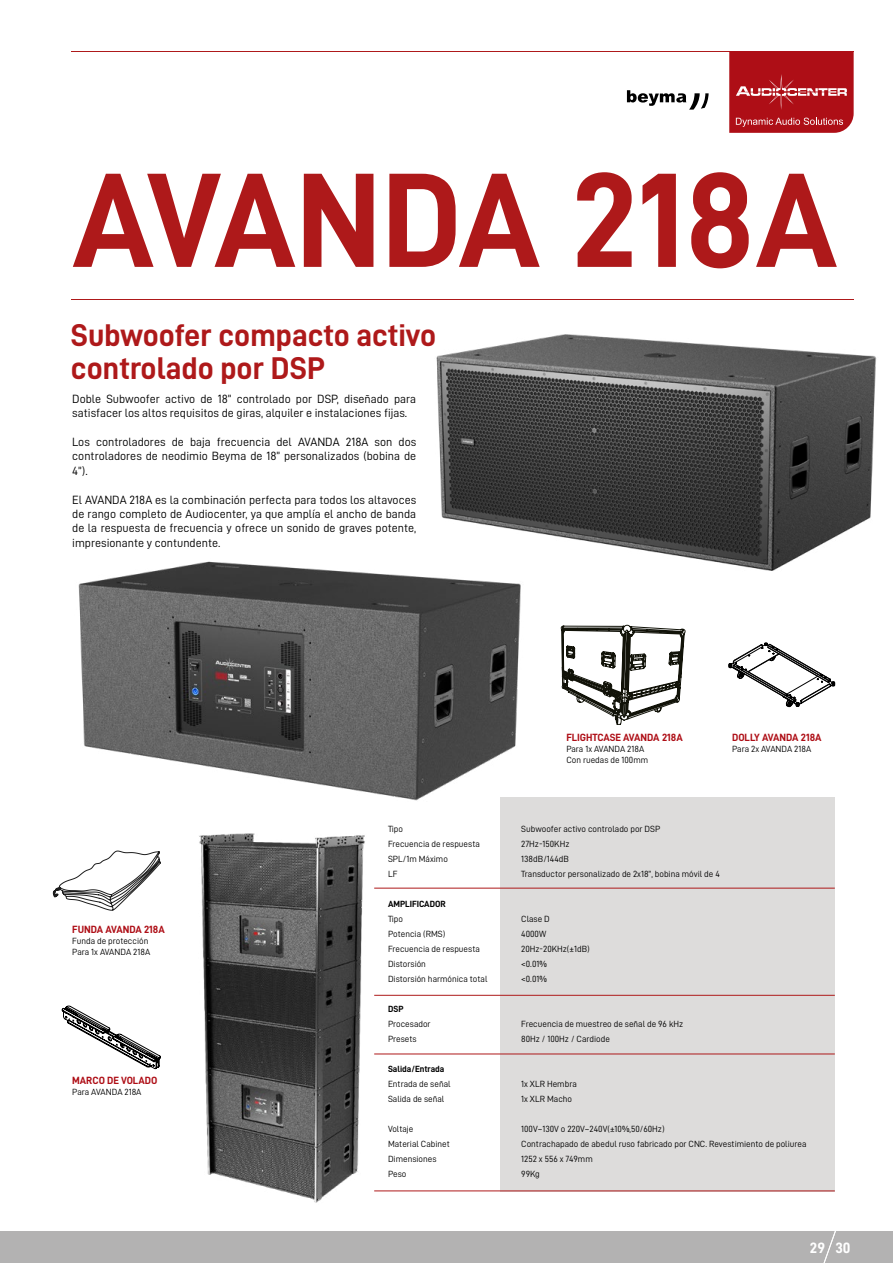
<style>
.page{position:relative;width:893px;height:1263px;background:#fff}
.page>*{position:absolute;margin:0;border:0;box-sizing:border-box;transform-origin:0 0}
.t1{font:135px "D DIN Bold";color:#ae191a}
.t2{font:31.5px/33px "D DIN Bold";color:#ae191a}
.t3{font:15px "D DIN Bold";color:#fff}
.t4{font:12px/14.4px "D DIN";color:#000;text-align:justify}
.t5{font:10.5px "D DIN Bold";color:#ae0e16}
.t6{font:9px/15px "D DIN";color:#000}
.t7{font:9px "D DIN Bold";color:#000}
</style>
<div class="page">
<div style="left:0;top:1231px;width:893px;height:32px;background:#b3b2b2"></div>
<svg style="left:53px;top:851px;width:108px;height:59px"></svg>
<hr style="left:71px;top:51px;width:782px;height:1px;background:#ae191a">
<svg style="left:729px;top:51px;width:124px;height:81px;background:#b42128"></svg>
<div style="left:501px;top:797px;width:334px;height:394px;background:#dddcdb"></div>
<hr style="left:374px;top:995px;width:461px;height:1px;background:#ae191a">
<hr style="left:374px;top:1190px;width:461px;height:1px;background:#ae191a">
<hr style="left:374px;top:888px;width:461px;height:1px;background:#ae191a">
<hr style="left:374px;top:1053px;width:461px;height:1px;background:#ae191a">
<hr style="left:71px;top:299px;width:782px;height:1px;background:#ae191a">
<svg style="left:627px;top:90px;width:82px;height:20px"></svg>
<img style="left:436px;top:334px;width:441px;height:237px">
<img style="left:78px;top:558px;width:464px;height:257px">
<img style="left:199px;top:833px;width:189px;height:370px">
<svg style="left:62px;top:1006px;width:99px;height:63px"></svg>
<svg style="left:561px;top:625px;width:124px;height:100px"></svg>
<svg style="left:728px;top:642px;width:107px;height:66px"></svg>
<svg style="left:823px;top:1231px;width:13px;height:32px"></svg>
<h1 class="t1" style="left:72px;top:146px;width:767px">AVANDA 218A</h1>
<h2 class="t2" style="left:71px;top:318px;width:367px">Subwoofer compacto activo controlado por DSP</h2>
<h3 class="t4" style="left:72px;top:391px;width:345px">Doble Subwoofer activo de 18” controlado por DSP, diseñado para satisfacer los altos requisitos de giras, alquiler e instalaciones fijas.</h3>
<h3 class="t4" style="left:72px;top:434px;width:345px">Los controladores de baja frecuencia del AVANDA 218A son dos controladores de neodimio Beyma de 18” personalizados (bobina de 4”).</h3>
<h3 class="t4" style="left:72px;top:492px;width:345px">El AVANDA 218A es la combinación perfecta para todos los altavoces de rango completo de Audiocenter, ya que amplía el ancho de banda de la respuesta de frecuencia y ofrece un sonido de graves potente, impresionante y contundente.</h3>
<p class="t5" style="left:72px;top:924px;width:94px">FUNDA AVANDA 218A</p>
<p class="t6" style="left:72px;top:935px;width:79px;line-height:10.8px">Funda de protección<br>Para 1x AVANDA 218A</p>
<p class="t5" style="left:72px;top:1075px;width:87px">MARCO DE VOLADO</p>
<p class="t6" style="left:72px;top:1084px;width:71px">Para AVANDA 218A</p>
<p class="t6" style="left:388px;top:821px;width:93px">Tipo<br>Frecuencia de respuesta<br>SPL/1m Máximo<br>LF</p>
<p class="t7" style="left:388px;top:899px;width:59px">AMPLIFICADOR</p>
<p class="t6" style="left:388px;top:911px;width:101px">Tipo<br>Potencia (RMS)<br>Frecuencia de respuesta<br>Distorsión<br>Distorsión harmónica total</p>
<p class="t7" style="left:388px;top:1004px;width:17px">DSP</p>
<p class="t6" style="left:388px;top:1016px;width:44px">Procesador<br>Presets</p>
<p class="t7" style="left:388px;top:1064px;width:58px">Salida/Entrada</p>
<p class="t6" style="left:388px;top:1076px;width:64px">Entrada de señal<br>Salida de señal</p>
<p class="t6" style="left:388px;top:1121px;width:63px">Voltaje<br>Material Cabinet<br>Dimensiones<br>Peso</p>
<p class="t5" style="left:566px;top:732px;width:118px">FLIGHTCASE AVANDA 218A</p>
<p class="t6" style="left:566px;top:743px;width:83px;line-height:10.8px">Para 1x AVANDA 218A<br>Con ruedas de 100mm</p>
<p class="t5" style="left:732px;top:732px;width:91px">DOLLY AVANDA 218A</p>
<p class="t6" style="left:732px;top:741px;width:81px">Para 2x AVANDA 218A</p>
<p class="t6" style="left:521px;top:821px;width:200px">Subwoofer activo controlado por DSP<br>27Hz-150KHz<br>138dB/144dB<br>Transductor personalizado de 2x18”, bobina móvil de 4</p>
<p class="t6" style="left:521px;top:912px;width:70px">Clase D<br>4000W<br>20Hz-20KHz(±1dB) &lt;0.01%<br>&lt;0.01%</p>
<p class="t6" style="left:521px;top:1017px;width:164px">Frecuencia de muestreo de señal de 96 kHz<br>80Hz / 100Hz / Cardiode</p>
<p class="t6" style="left:521px;top:1077px;width:57px">1x XLR Hembra<br>1x XLR Macho</p>
<p class="t6" style="left:521px;top:1122px;width:287px">100V~130V o 220V~240V(±10%,50/60Hz)<br>Contrachapado de abedul ruso fabricado por CNC. Revestimiento de poliurea 1252 x 556 x 749mm<br>99Kg</p>
<h3 class="t3" style="left:810px;top:1240px;width:42px">29 30</h3>
</div>
